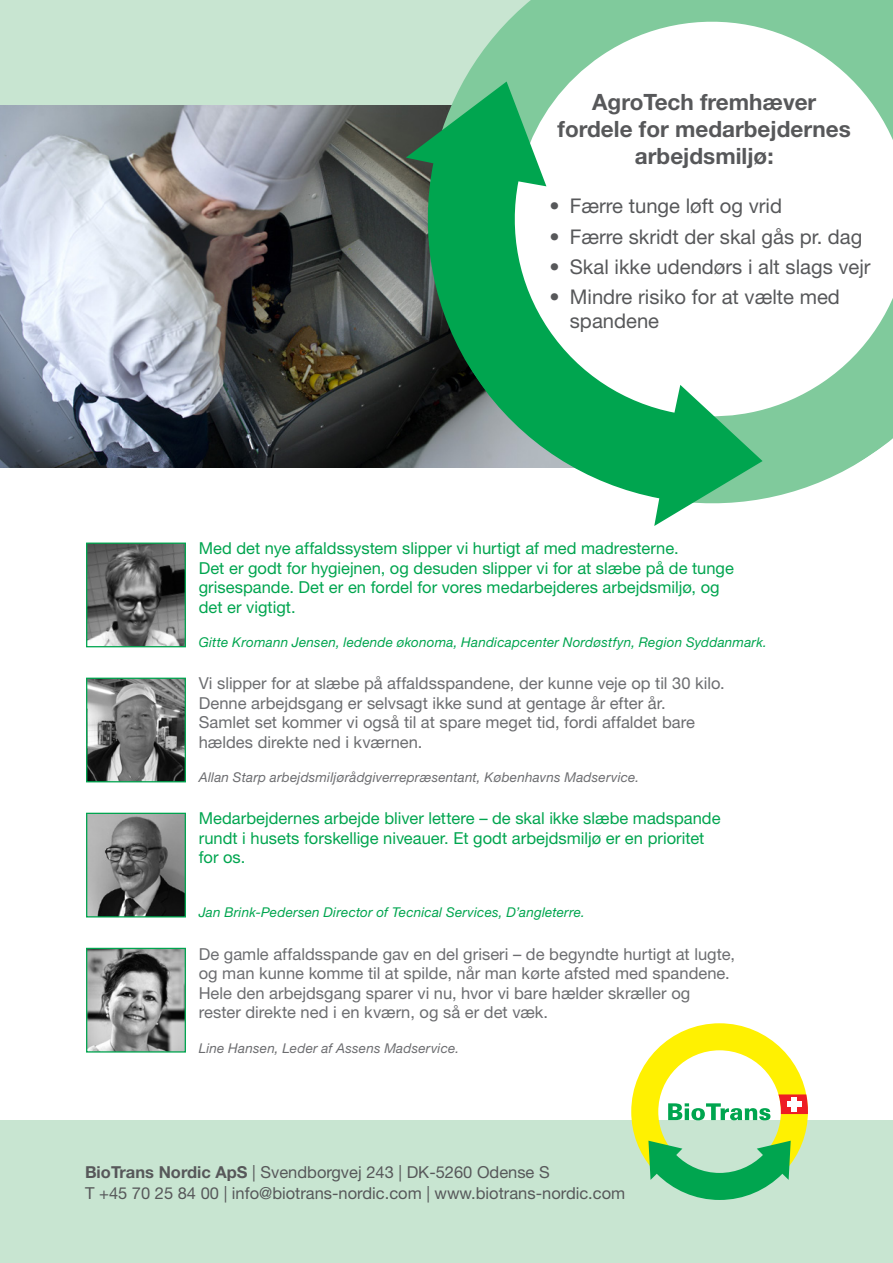
<style>
.page{position:relative;width:893px;height:1263px;background:#fff}
.page>*{position:absolute;margin:0;border:0;box-sizing:border-box;transform-origin:0 0}
.t1{font:700 22.5px/27px "Helvetica Neue LT Pro";color:#57585a;text-align:center}
.t2{font:20.25px/24px "Helvetica Neue LT Pro";color:#57585a}
.t3{font:16.5px/19.5px "Helvetica Neue LT Pro";color:#6c6d70}
.t4{font:16.5px/19.5px "Helvetica Neue LT Pro";color:#00a54f}
.t5{font:16.5px/21px "Helvetica Neue LT Pro";color:#57585a}
.t6{font:italic 13.5px "Helvetica Neue LT Pro";letter-spacing:.015em;color:#00a54f}
.t7{font:italic 13.5px "Helvetica Neue LT Pro";letter-spacing:.015em;color:#6c6d70}
.s1{font-weight:700}
</style>
<div class="page">
<div style="left:0;top:1120px;width:893px;height:143px;background:#c8e5d1"></div>
<svg style="left:631px;top:1023px;width:177px;height:177px"></svg>
<div style="left:792px;top:1097px;width:5px;height:14px;background:#fff"></div>
<div style="left:787px;top:1102px;width:14px;height:5px;background:#fff"></div>
<div style="left:0;top:0;width:893px;height:387px;background:#c8e5d1"></div>
<img style="left:0;top:105px;width:406px;height:363px">
<svg style="left:463px;top:0;width:430px;height:499px;background:#cae9d6"></svg>
<svg style="left:406px;top:82px;width:357px;height:444px;background:#9aceb3"></svg>
<img style="left:88px;top:544px;width:96px;height:101px">
<div style="left:86px;top:542px;width:100px;height:105px;border:1px solid #00a54f"></div>
<img style="left:88px;top:680px;width:96px;height:100px">
<div style="left:86px;top:678px;width:100px;height:104px;border:1px solid #00a54f"></div>
<img style="left:88px;top:950px;width:96px;height:100px">
<div style="left:86px;top:948px;width:100px;height:104px;border:1px solid #00a54f"></div>
<img style="left:88px;top:815px;width:96px;height:100px">
<div style="left:86px;top:813px;width:100px;height:104px;border:1px solid #00a54f"></div>
<h1 class="t1" style="left:558px;top:87px;width:295px">AgroTech fremhæver fordele for medarbejdernes arbejdsmiljø:</h1>
<p class="t2" style="left:550px;top:193px;width:234px">• Færre tunge løft og vrid</p>
<p class="t2" style="left:550px;top:224px;width:314px">• Færre skridt der skal gås pr. dag</p>
<p class="t2" style="left:550px;top:254px;width:323px">• Skal ikke udendørs i alt slags vejr</p>
<p class="t2" style="left:570px;top:285px;width:272px;text-indent:-20px">• Mindre risiko for at vælte med spandene</p>
<p class="t4" style="left:199px;top:538px;width:537px">Med det nye affaldssystem slipper vi hurtigt af med madresterne.<br>Det er godt for hygiejnen, og desuden slipper vi for at slæbe på de tunge grisespande. Det er en fordel for vores medarbejderes arbejdsmiljø, og det er vigtigt.</p>
<p class="t6" style="left:199px;top:634px;width:570px">Gitte Kromann Jensen, ledende økonoma, Handicapcenter Nordøstfyn, Region Syddanmark.</p>
<p class="t3" style="left:199px;top:673px;width:527px">Vi slipper for at slæbe på affaldsspandene, der kunne veje op til 30 kilo.<br>Denne arbejdsgang er selvsagt ikke sund at gentage år efter år.<br>Samlet set kommer vi også til at spare meget tid, fordi affaldet bare hældes direkte ned i kværnen.</p>
<p class="t7" style="left:199px;top:769px;width:442px">Allan Starp arbejdsmiljørådgiverrepræsentant, Københavns Madservice.</p>
<p class="t4" style="left:199px;top:808px;width:523px">Medarbejdernes arbejde bliver lettere – de skal ikke slæbe madspande rundt i husets forskellige niveauer. Et godt arbejdsmiljø er en prioritet for os.</p>
<p class="t6" style="left:199px;top:904px;width:388px">Jan Brink-Pedersen Director of Tecnical Services, D’angleterre.</p>
<p class="t3" style="left:199px;top:943px;width:538px">De gamle affaldsspande gav en del griseri – de begyndte hurtigt at lugte, og man kunne komme til at spilde, når man kørte afsted med spandene.<br>Hele den arbejdsgang sparer vi nu, hvor vi bare hælder skræller og rester direkte ned i en kværn, og så er det væk.</p>
<p class="t7" style="left:199px;top:1039px;width:262px">Line Hansen, Leder af Assens Madservice.</p>
<p class="t5" style="left:85px;top:1161px;width:542px"><span class="s1">BioTrans Nordic ApS</span> | Svendborgvej 243 | DK-5260 Odense S<br>T +45 70 25 84 00 | info@biotrans-nordic.com | www.biotrans-nordic.com</p>
</div>
